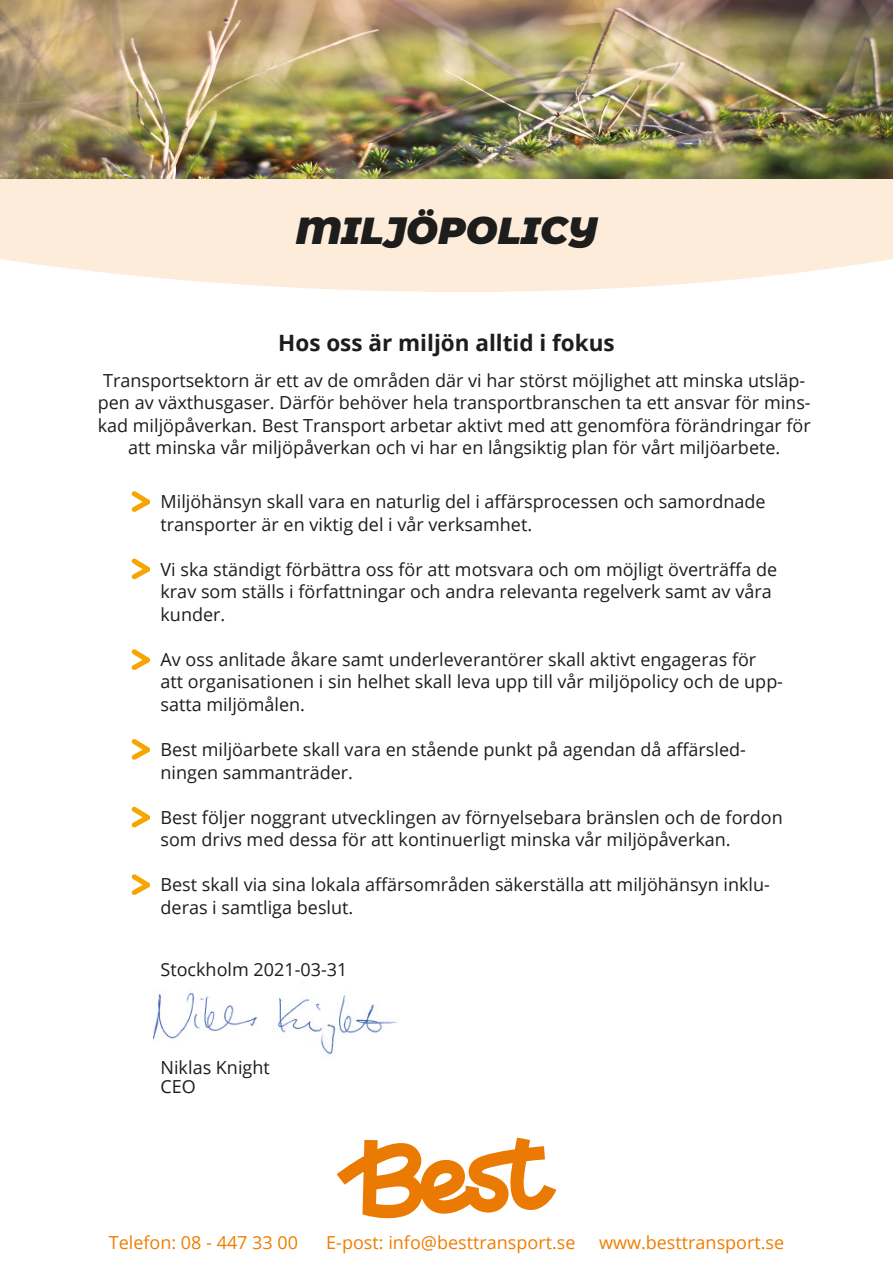
<style>
.page{position:relative;width:893px;height:1263px;background:#fff}
.page>*{position:absolute;margin:0;border:0;box-sizing:border-box;transform-origin:0 0}
.t1{font:italic 900 37.5px "Montserrat Alternates";color:#1d1d1b}
.t2{font:700 22.5px "Open Sans";color:#1d1d1b}
.t3{font:18px/22.5px "Open Sans";color:#1d1d1b}
.t4{font:18px "Open Sans";color:#ef7d00}
</style>
<div class="page">
<svg style="left:337px;top:1137px;width:219px;height:81px"></svg>
<svg style="left:0;top:179px;width:893px;height:113px;background:#feedde"></svg>
<svg style="left:131px;top:491px;width:19px;height:21px"></svg>
<svg style="left:131px;top:558px;width:19px;height:22px"></svg>
<svg style="left:131px;top:649px;width:19px;height:21px"></svg>
<svg style="left:131px;top:739px;width:19px;height:21px"></svg>
<svg style="left:131px;top:806px;width:19px;height:22px"></svg>
<svg style="left:131px;top:874px;width:19px;height:21px"></svg>
<img style="left:0;top:0;width:893px;height:179px">
<img style="left:153px;top:982px;width:245px;height:75px">
<p class="t1" style="left:296px;top:203px;width:303px">MILJÖPOLICY</p>
<p class="t2" style="left:278px;top:327px;width:338px">Hos oss är miljön alltid i fokus</p>
<p class="t3" style="left:98px;top:368px;width:714px;text-align:center">Transportsektorn är ett av de områden där vi har störst möjlighet att minska utsläp&shy;pen av växthusgaser. Därför behöver hela transportbranschen ta ett ansvar för mins&shy;kad miljöpåverkan. Best Transport arbetar aktivt med att genomföra förändringar för att minska vår miljöpåverkan och vi har en långsiktig plan för vårt miljöarbete.</p>
<p class="t3" style="left:161px;top:490px;width:607px">Miljöhänsyn skall vara en naturlig del i affärsprocessen och samordnade transporter är en viktig del i vår verksamhet.</p>
<p class="t3" style="left:161px;top:558px;width:618px">Vi ska ständigt förbättra oss för att motsvara och om möjligt överträffa de krav som ställs i författningar och andra relevanta regelverk samt av våra kunder.</p>
<p class="t3" style="left:161px;top:648px;width:624px">Av oss anlitade åkare samt underleverantörer skall aktivt engageras för att organisationen i sin helhet skall leva upp till vår miljöpolicy och de upp&shy;satta miljömålen.</p>
<p class="t3" style="left:161px;top:738px;width:587px">Best miljöarbete skall vara en stående punkt på agendan då affärsled&shy;ningen sammanträder.</p>
<p class="t3" style="left:161px;top:805px;width:624px">Best följer noggrant utvecklingen av förnyelsebara bränslen och de fordon som drivs med dessa för att kontinuerligt minska vår miljöpåverkan.</p>
<p class="t3" style="left:161px;top:873px;width:611px">Best skall via sina lokala affärsområden säkerställa att miljöhänsyn inklu&shy;deras i samtliga beslut.</p>
<p class="t3" style="left:161px;top:958px;width:188px">Stockholm 2021-03-31</p>
<p class="t3" style="left:161px;top:1055px;width:111px">Niklas Knight</p>
<p class="t3" style="left:161px;top:1075px;width:37px">CEO</p>
<p class="t4" style="left:109px;top:1230px;width:191px">Telefon: 08 - 447 33 00</p>
<p class="t4" style="left:326px;top:1230px;width:251px">E-post: info@besttransport.se</p>
<p class="t4" style="left:599px;top:1230px;width:187px">www.besttransport.se</p>
</div>
